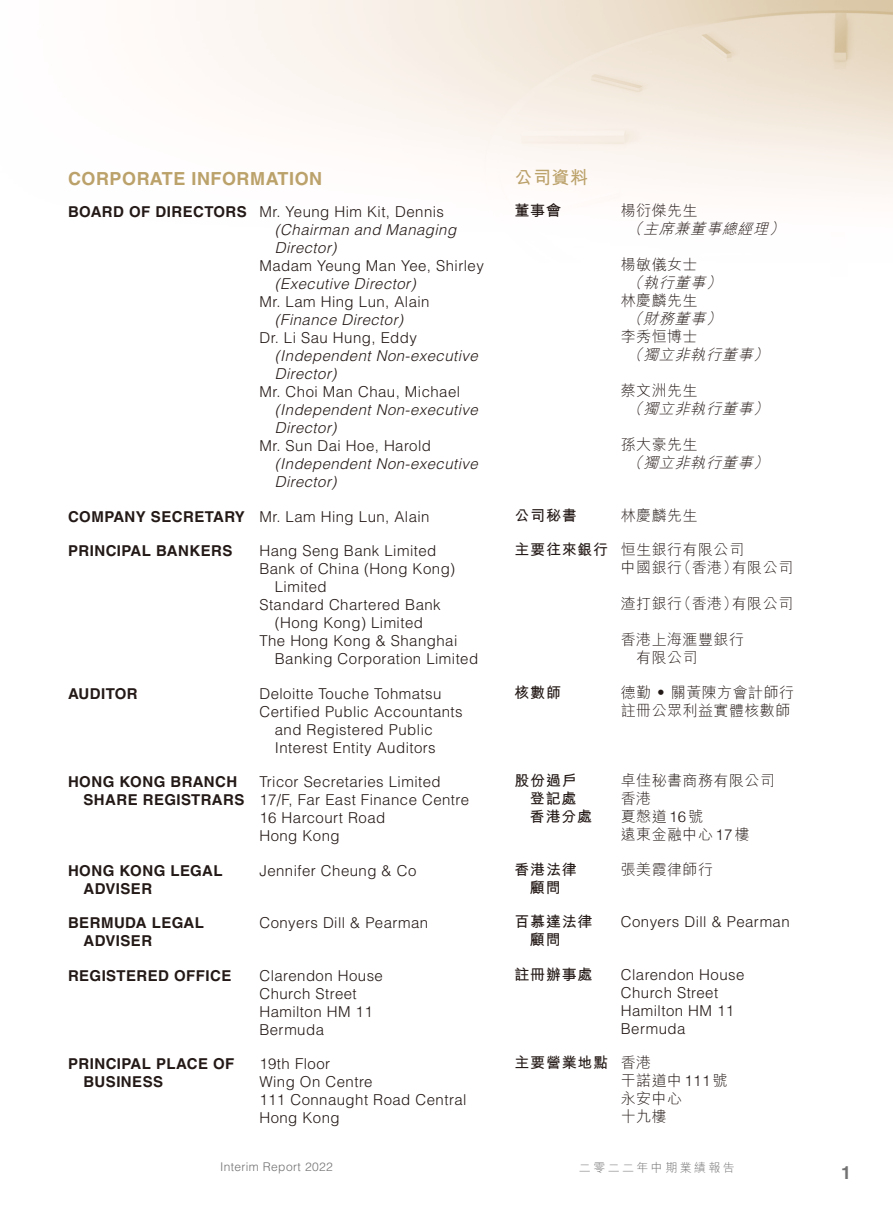
<style>
.page{position:relative;width:893px;height:1212px;background:#fff}
.page>*{position:absolute;margin:0;border:0;box-sizing:border-box;transform-origin:0 0}
.t1{font:700 18px "Helvetica LT Std";letter-spacing:.03em;color:#bba16a}
.t2{font:700 18px "M Hei HK";color:#bba16a}
.t3{font:700 18px "Helvetica LT Std";color:#727272}
.t4{font:300 15px/18px "Helvetica LT Std";letter-spacing:.03em;color:#231916}
.t5{font:italic 300 15px/18px "Helvetica LT Std";letter-spacing:.03em;color:#231916}
.t6{font:300 15px/18px "M Hei HK";letter-spacing:.03em;color:#231916}
.t7{font:700 15px "Helvetica LT Std";letter-spacing:.03em;color:#231916}
.t8{font:italic 300 15px "M Hei HK";color:#231916}
.t9{font:700 15px "M Hei HK";letter-spacing:.05em;color:#231916}
.t10{font:300 12px "Helvetica LT Std";letter-spacing:.03em;color:#727272}
.t11{font:300 12px "M Hei HK";letter-spacing:.2em;color:#727272}
.s1{font-weight:700;font-style:normal}
.s2{font-style:normal}
.s3{font-weight:700}
.s4{font-family:"Helvetica LT Std"}
</style>
<div class="page">
<p class="t1" style="left:68px;top:168px;width:256px">CORPORATE INFORMATION</p>
<p class="t5" style="left:275px;top:203px;width:183px;text-indent:-207px"><span class="s1">BOARD OF DIRECTORS</span> <span class="s2">Mr. Yeung Him Kit, Dennis </span>(Chairman and Managing<br>Director)</p>
<p class="t4" style="left:259px;top:257px;width:226px">Madam Yeung Man Yee, Shirley</p>
<p class="t5" style="left:275px;top:275px;width:142px">(Executive Director)</p>
<p class="t4" style="left:259px;top:293px;width:172px">Mr. Lam Hing Lun, Alain</p>
<p class="t5" style="left:275px;top:311px;width:130px">(Finance Director)</p>
<p class="t4" style="left:259px;top:329px;width:159px">Dr. Li Sau Hung, Eddy</p>
<p class="t5" style="left:275px;top:347px;width:204px">(Independent Non-executive<br>Director)</p>
<p class="t4" style="left:259px;top:383px;width:202px">Mr. Choi Man Chau, Michael</p>
<p class="t5" style="left:275px;top:401px;width:204px">(Independent Non-executive<br>Director)</p>
<p class="t4" style="left:259px;top:437px;width:173px">Mr. Sun Dai Hoe, Harold</p>
<p class="t5" style="left:275px;top:455px;width:204px">(Independent Non-executive<br>Director)</p>
<p class="t4" style="left:68px;top:507px;width:363px"><span class="s3">COMPANY SECRETARY</span> Mr. Lam Hing Lun, Alain</p>
<p class="t7" style="left:68px;top:542px;width:166px">PRINCIPAL BANKERS</p>
<p class="t4" style="left:259px;top:542px;width:178px">Hang Seng Bank Limited</p>
<p class="t4" style="left:259px;top:560px;width:197px">Bank of China (Hong Kong)</p>
<p class="t4" style="left:275px;top:578px;width:53px">Limited</p>
<p class="t4" style="left:259px;top:596px;width:183px">Standard Chartered Bank</p>
<p class="t4" style="left:275px;top:614px;width:150px">(Hong Kong) Limited</p>
<p class="t4" style="left:259px;top:632px;width:199px">The Hong Kong &amp; Shanghai</p>
<p class="t4" style="left:275px;top:650px;width:205px">Banking Corporation Limited</p>
<p class="t7" style="left:68px;top:684px;width:71px">AUDITOR</p>
<p class="t4" style="left:259px;top:684px;width:184px">Deloitte Touche Tohmatsu</p>
<p class="t4" style="left:259px;top:702px;width:205px">Certified Public Accountants</p>
<p class="t4" style="left:275px;top:720px;width:159px">and Registered Public</p>
<p class="t4" style="left:275px;top:738px;width:162px">Interest Entity Auditors</p>
<p class="t7" style="left:68px;top:773px;width:171px">HONG KONG BRANCH</p>
<p class="t4" style="left:259px;top:773px;width:183px">Tricor Secretaries Limited</p>
<p class="t4" style="left:83px;top:791px;width:387px"><span class="s3">SHARE REGISTRARS</span> 17/F, Far East Finance Centre</p>
<p class="t4" style="left:259px;top:809px;width:127px">16 Harcourt Road</p>
<p class="t4" style="left:259px;top:827px;width:82px">Hong Kong</p>
<p class="t7" style="left:68px;top:861px;width:156px">HONG KONG LEGAL</p>
<p class="t4" style="left:259px;top:861px;width:158px">Jennifer Cheung &amp; Co</p>
<p class="t7" style="left:83px;top:879px;width:70px">ADVISER</p>
<p class="t7" style="left:68px;top:914px;width:137px">BERMUDA LEGAL</p>
<p class="t4" style="left:259px;top:914px;width:170px">Conyers Dill &amp; Pearman</p>
<p class="t7" style="left:83px;top:932px;width:70px">ADVISER</p>
<p class="t7" style="left:68px;top:966px;width:165px">REGISTERED OFFICE</p>
<p class="t4" style="left:259px;top:966px;width:125px">Clarendon House<br>Church Street<br>Hamilton HM 11<br>Bermuda</p>
<p class="t7" style="left:68px;top:1055px;width:168px">PRINCIPAL PLACE OF</p>
<p class="t4" style="left:259px;top:1055px;width:72px">19th Floor</p>
<p class="t7" style="left:83px;top:1073px;width:81px">BUSINESS</p>
<p class="t4" style="left:259px;top:1073px;width:209px">Wing On Centre<br>111 Connaught Road Central<br>Hong Kong</p>
<p class="t2" style="left:514px;top:165px;width:75px">公司資料</p>
<p class="t9" style="left:514px;top:200px;width:48px">董事會</p>
<p class="t6" style="left:621px;top:201px;width:78px">楊衍傑先生</p>
<p class="t8" style="left:627px;top:221px;width:162px">（主席兼董事總經理）</p>
<p class="t6" style="left:621px;top:255px;width:78px">楊敏儀女士</p>
<p class="t8" style="left:627px;top:275px;width:99px">（執行董事）</p>
<p class="t6" style="left:621px;top:291px;width:78px">林慶麟先生</p>
<p class="t8" style="left:627px;top:311px;width:99px">（財務董事）</p>
<p class="t6" style="left:621px;top:327px;width:78px">李秀恒博士</p>
<p class="t8" style="left:627px;top:347px;width:146px">（獨立非執行董事）</p>
<p class="t6" style="left:621px;top:381px;width:78px">蔡文洲先生</p>
<p class="t8" style="left:627px;top:401px;width:146px">（獨立非執行董事）</p>
<p class="t6" style="left:621px;top:435px;width:78px">孫大豪先生</p>
<p class="t8" style="left:627px;top:455px;width:146px">（獨立非執行董事）</p>
<p class="t9" style="left:514px;top:504px;width:64px">公司秘書</p>
<p class="t6" style="left:621px;top:506px;width:78px">林慶麟先生</p>
<p class="t6" style="left:621px;top:540px;width:174px;text-indent:-106px"><span class="s3">主要往來銀行</span> 恒生銀行有限公司<br>中國銀行（香港）有限公司</p>
<p class="t6" style="left:621px;top:594px;width:174px">渣打銀行（香港）有限公司</p>
<p class="t6" style="left:636px;top:630px;width:109px;text-indent:-15px">香港上海滙豐銀行有限公司</p>
<p class="t9" style="left:514px;top:681px;width:48px">核數師</p>
<p class="t6" style="left:621px;top:683px;width:175px">德勤‧關黃陳方會計師行註冊公眾利益實體核數師</p>
<p class="t9" style="left:514px;top:770px;width:64px">股份過戶</p>
<p class="t6" style="left:621px;top:771px;width:156px">卓佳秘書商務有限公司</p>
<p class="t9" style="left:530px;top:788px;width:48px">登記處</p>
<p class="t6" style="left:621px;top:789px;width:32px">香港</p>
<p class="t9" style="left:530px;top:806px;width:64px">香港分處</p>
<p class="t6" style="left:621px;top:807px;width:131px">夏愨道<span class="s4">16</span>號<br>遠東金融中心<span class="s4">17</span>樓</p>
<p class="t9" style="left:514px;top:858px;width:64px">香港法律</p>
<p class="t6" style="left:621px;top:860px;width:94px">張美霞律師行</p>
<p class="t9" style="left:530px;top:876px;width:32px">顧問</p>
<p class="t9" style="left:514px;top:911px;width:79px">百慕達法律</p>
<p class="t4" style="left:621px;top:913px;width:170px">Conyers Dill &amp; Pearman</p>
<p class="t9" style="left:530px;top:929px;width:32px">顧問</p>
<p class="t9" style="left:514px;top:963px;width:79px">註冊辦事處</p>
<p class="t4" style="left:621px;top:965px;width:125px">Clarendon House<br>Church Street<br>Hamilton HM 11<br>Bermuda</p>
<p class="t6" style="left:621px;top:1053px;width:108px;text-indent:-106px"><span class="s3">主要營業地點</span> 香港<br>干諾道中<span class="s4">111</span>號永安中心<br>十九樓</p>
<p class="t10" style="left:220px;top:1159px;width:114px">Interim Report 2022</p>
<p class="t11" style="left:579px;top:1161px;width:157px">二零二二年中期業績報告</p>
<p class="t3" style="left:841px;top:1161px;width:12px">1</p>
</div>
